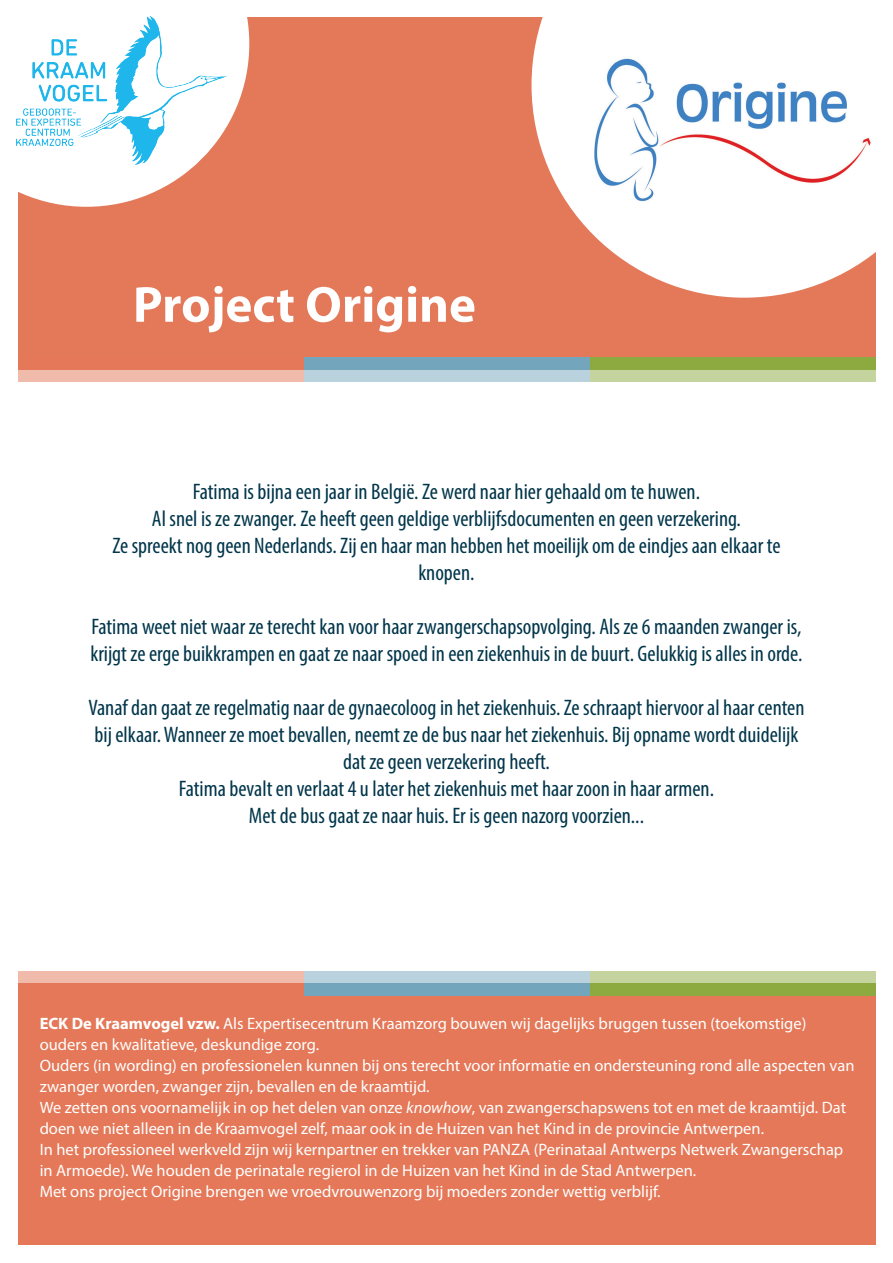
<style>
.page{position:relative;width:893px;height:1263px;background:#fff}
.page>*{position:absolute;margin:0;border:0;box-sizing:border-box;transform-origin:0 0}
.t1{font:700 51px "Myriad Pro";color:#fff}
.t2{font:condensed 22.5px/27px "Myriad Pro";color:#00354a;text-align:center}
.t3{font:16.5px/21px "Myriad Pro";color:#fff}
.s1{font-weight:700}
.s2{font-style:italic}
</style>
<div class="page">
<div style="left:18px;top:18px;width:858px;height:340px;background:#e47959"></div>
<div style="left:18px;top:996px;width:858px;height:248px;background:#e47858"></div>
<div style="left:18px;top:358px;width:286px;height:12px;background:#e47858"></div>
<div style="left:304px;top:358px;width:286px;height:12px;background:#73a6bd"></div>
<div style="left:590px;top:358px;width:286px;height:12px;background:#8caa3f"></div>
<div style="left:18px;top:370px;width:286px;height:12px;background:#f1bbab"></div>
<div style="left:304px;top:370px;width:286px;height:12px;background:#b9d2de"></div>
<div style="left:590px;top:370px;width:286px;height:12px;background:#c5d49f"></div>
<div style="left:18px;top:984px;width:286px;height:12px;background:#e47858"></div>
<div style="left:304px;top:984px;width:286px;height:12px;background:#73a6bd"></div>
<div style="left:590px;top:984px;width:286px;height:12px;background:#8caa3f"></div>
<div style="left:18px;top:972px;width:286px;height:12px;background:#f1bbab"></div>
<div style="left:304px;top:972px;width:286px;height:12px;background:#b9d2de"></div>
<div style="left:590px;top:972px;width:286px;height:12px;background:#c5d49f"></div>
<svg style="left:18px;top:17px;width:231px;height:190px;fill:#fff"></svg>
<img style="left:16px;top:16px;width:211px;height:148px">
<svg style="left:531px;top:17px;width:345px;height:281px;fill:#fff"></svg>
<img style="left:589px;top:52px;width:287px;height:151px">
<h1 class="t1" style="left:133px;top:271px;width:344px">Project Origine</h1>
<p class="t2" style="left:112px;top:478px;width:670px">Fatima is bijna een jaar in België. Ze werd naar hier gehaald om te huwen.<br>Al snel is ze zwanger. Ze heeft geen geldige verblijfsdocumenten en geen verzekering.<br>Ze spreekt nog geen Nederlands. Zij en haar man hebben het moeilijk om de eindjes aan elkaar te knopen.</p>
<h2 class="t2" style="left:90px;top:613px;width:714px;text-align:left">Fatima weet niet waar ze terecht kan voor haar zwangerschapsopvolging. Als ze 6 maanden zwanger is, krijgt ze erge buikkrampen en gaat ze naar spoed in een ziekenhuis in de buurt. Gelukkig is alles in orde.</h2>
<p class="t2" style="left:88px;top:694px;width:717px">Vanaf dan gaat ze regelmatig naar de gynaecoloog in het ziekenhuis. Ze schraapt hiervoor al haar centen bij elkaar. Wanneer ze moet bevallen, neemt ze de bus naar het ziekenhuis. Bij opname wordt duidelijk dat ze geen verzekering heeft.<br>Fatima bevalt en verlaat 4 u later het ziekenhuis met haar zoon in haar armen.<br>Met de bus gaat ze naar huis. Er is geen nazorg voorzien...</p>
<p class="t3" style="left:40px;top:1013px;width:816px"><span class="s1">ECK De Kraamvogel vzw.</span> Als Expertisecentrum Kraamzorg bouwen wij dagelijks bruggen tussen (toekomstige) ouders en kwalitatieve, deskundige zorg.<br>Ouders (in wording) en professionelen kunnen bij ons terecht voor informatie en ondersteuning rond alle aspecten van zwanger worden, zwanger zijn, bevallen en de kraamtijd.<br>We zetten ons voornamelijk in op het delen van onze <span class="s2">knowhow</span>, van zwangerschapswens tot en met de kraamtijd. Dat doen we niet alleen in de Kraamvogel zelf, maar ook in de Huizen van het Kind in de provincie Antwerpen.<br>In het professioneel werkveld zijn wij kernpartner en trekker van PANZA (Perinataal Antwerps Netwerk Zwangerschap in Armoede). We houden de perinatale regierol in de Huizen van het Kind in de Stad Antwerpen.<br>Met ons project Origine brengen we vroedvrouwenzorg bij moeders zonder wettig verblijf.</p>
</div>
